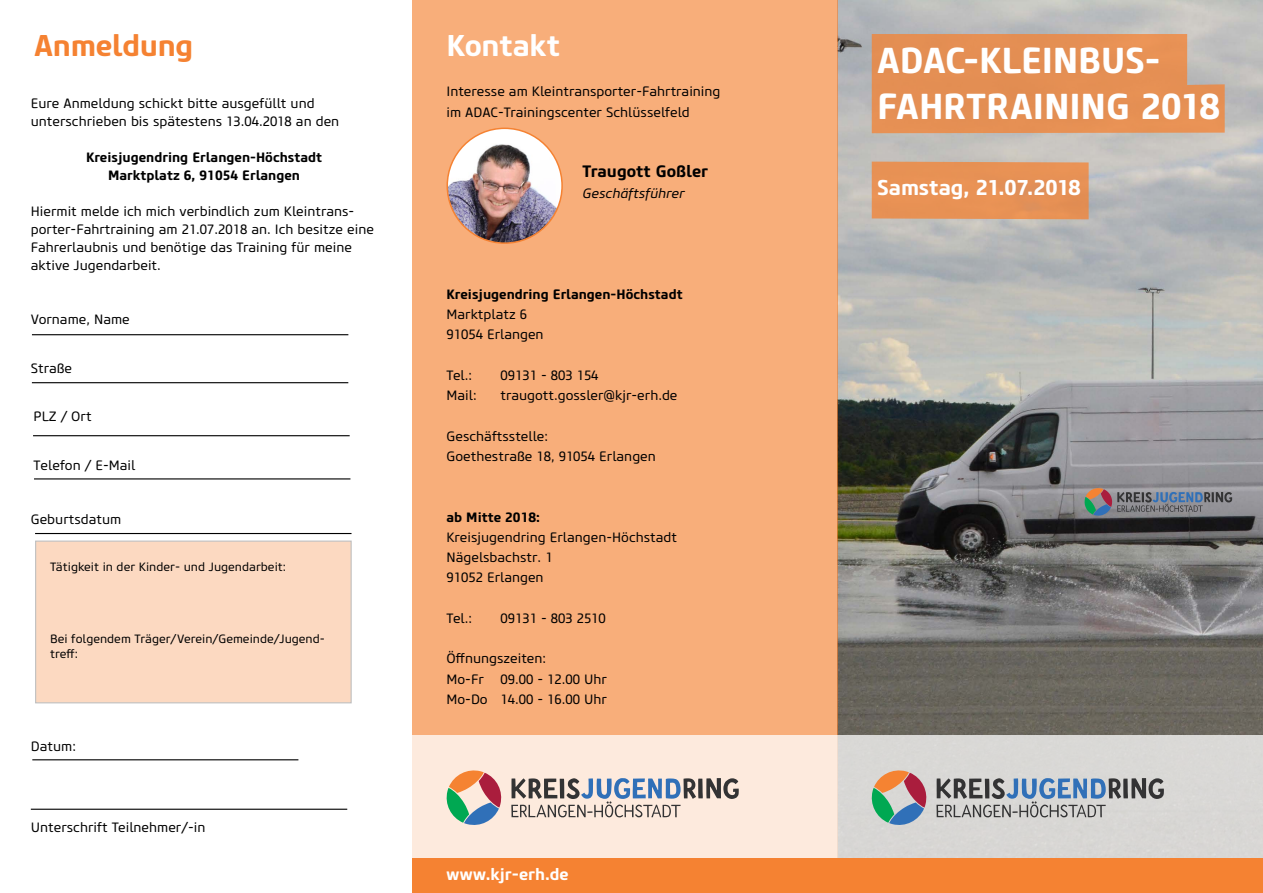
<style>
.page{position:relative;width:1263px;height:893px;background:#fff}
.page>*{position:absolute;margin:0;border:0;box-sizing:border-box;transform-origin:0 0}
.t1{font:700 36px/46.8px "Core Sans M65";letter-spacing:-.01em;color:#fff}
.t2{font:700 30px "Core Sans M65";letter-spacing:-.01em;color:#f58232}
.t3{font:700 30px "Core Sans M65";letter-spacing:-.01em;color:#fff}
.t4{font:700 21.3px "Core Sans M65";letter-spacing:-.005em;color:#fff}
.t5{font:700 16.5px "Core Sans M65";color:#000}
.t6{font:700 16.5px "Core Sans M65";letter-spacing:-.005em;color:#fff}
.t7{font:13.5px/20.2px "Core Sans M45";color:#000}
.t8{font:700 13.5px/18px "Core Sans M65";color:#000;text-align:center}
.t9{font:italic 13.5px "Core Sans M45";color:#000}
.t10{font:12px/14.4px "Core Sans M45";color:#000}
</style>
<div class="page">
<img style="left:838px;top:0;width:425px;height:736px">
<svg style="left:1083px;top:487px;width:149px;height:30px;background:#7e8187"></svg>
<div style="left:412px;top:0;width:426px;height:893px;background:#f8ae7a"></div>
<svg style="left:412px;top:736px;width:851px;height:123px;background:#eadfd7"></svg>
<div style="left:412px;top:859px;width:851px;height:34px;background:#f58232"></div>
<svg style="left:869px;top:768px;width:60px;height:59px;background:#a6a39a"></svg>
<svg style="left:936px;top:778px;width:228px;height:39px;background:#9fa6ad"></svg>
<svg style="left:444px;top:768px;width:60px;height:59px;background:#b9ad9e"></svg>
<svg style="left:511px;top:778px;width:228px;height:39px;background:#b7b2b2"></svg>
<hr style="left:32px;top:382px;width:316px;height:1px;background:#000">
<hr style="left:33px;top:435px;width:317px;height:1px;background:#000">
<hr style="left:34px;top:478px;width:316px;height:1px;background:#000">
<hr style="left:35px;top:533px;width:316px;height:1px;background:#000">
<hr style="left:32px;top:334px;width:316px;height:1px;background:#000">
<hr style="left:32px;top:759px;width:266px;height:1px;background:#000">
<div style="left:35px;top:541px;width:317px;height:162px;background:#fcd9c1"></div>
<hr style="left:31px;top:809px;width:316px;height:1px;background:#000">
<div style="left:872px;top:34px;width:353px;height:99px;background:#e48f53"></div>
<div style="left:872px;top:162px;width:217px;height:57px;background:#e79155"></div>
<img style="left:447px;top:128px;width:115px;height:115px;border-radius:57px">
<div style="left:446px;top:128px;width:117px;height:116px;border:2px solid #f58232;border-radius:50%"></div>
<h2 class="t2" style="left:34px;top:26px;width:161px">Anmeldung</h2>
<p class="t7" style="left:31px;top:95px;width:310px;line-height:18px">Eure Anmeldung schickt bitte ausgefüllt und unterschrieben bis spätestens 13.04.2018 an den</p>
<p class="t8" style="left:86px;top:149px;width:238px">Kreisjugendring Erlangen-Höchstadt<br>Marktplatz 6, 91054 Erlangen</p>
<p class="t7" style="left:31px;top:203px;width:345px;line-height:18px">Hiermit melde ich mich verbindlich zum Kleintrans&shy;porter-Fahrtraining am 21.07.2018 an. Ich besitze eine Fahrerlaubnis und benötige das Training für meine aktive Jugendarbeit.</p>
<p class="t7" style="left:31px;top:310px;width:100px">Vorname, Name</p>
<p class="t7" style="left:31px;top:358px;width:43px">Straße</p>
<p class="t7" style="left:34px;top:407px;width:60px">PLZ / Ort</p>
<p class="t7" style="left:34px;top:455px;width:103px">Telefon / E-Mail</p>
<p class="t7" style="left:31px;top:509px;width:92px">Geburtsdatum</p>
<p class="t10" style="left:50px;top:560px;width:237px">Tätigkeit in der Kinder- und Jugendarbeit:</p>
<p class="t10" style="left:50px;top:632px;width:276px">Bei folgendem Träger/Verein/Gemeinde/Jugend&shy;treff:</p>
<p class="t7" style="left:31px;top:736px;width:47px">Datum:</p>
<p class="t7" style="left:31px;top:817px;width:176px">Unterschrift Teilnehmer/-in</p>
<h2 class="t3" style="left:446px;top:26px;width:115px">Kontakt</h2>
<p class="t7" style="left:446px;top:82px;width:275px">Interesse am Kleintransporter-Fahrtraining im ADAC-Trainingscenter Schlüsselfeld</p>
<p class="t5" style="left:583px;top:161px;width:127px">Traugott Goßler</p>
<p class="t9" style="left:583px;top:185px;width:103px">Geschäftsführer</p>
<p class="t8" style="left:446px;top:285px;width:238px">Kreisjugendring Erlangen-Höchstadt</p>
<p class="t7" style="left:446px;top:305px;width:99px">Marktplatz 6<br>91054 Erlangen</p>
<p class="t7" style="left:446px;top:365px;width:27px">Tel.:</p>
<p class="t7" style="left:500px;top:365px;width:100px">09131 - 803 154</p>
<p class="t7" style="left:446px;top:386px;width:32px">Mail:</p>
<p class="t7" style="left:500px;top:386px;width:178px">traugott.gossler@kjr-erh.de</p>
<p class="t7" style="left:446px;top:426px;width:211px">Geschäftsstelle:<br>Goethestraße 18, 91054 Erlangen</p>
<p class="t8" style="left:446px;top:508px;width:95px">ab Mitte 2018:</p>
<p class="t7" style="left:446px;top:527px;width:232px">Kreisjugendring Erlangen-Höchstadt<br>Nägelsbachstr. 1<br>91052 Erlangen</p>
<p class="t7" style="left:446px;top:608px;width:27px">Tel.:</p>
<p class="t7" style="left:500px;top:608px;width:107px">09131 - 803 2510</p>
<p class="t7" style="left:446px;top:649px;width:162px">Öffnungszeiten:<br>Mo-Fr 09.00 - 12.00 Uhr<br>Mo-Do 14.00 - 16.00 Uhr</p>
<p class="t6" style="left:446px;top:864px;width:124px">www.kjr-erh.de</p>
<h1 class="t1" style="left:877px;top:37px;width:344px">ADAC-KLEINBUS-<br>FAHRTRAINING 2018</h1>
<h3 class="t4" style="left:877px;top:174px;width:205px">Samstag, 21.07.2018</h3>
</div>
